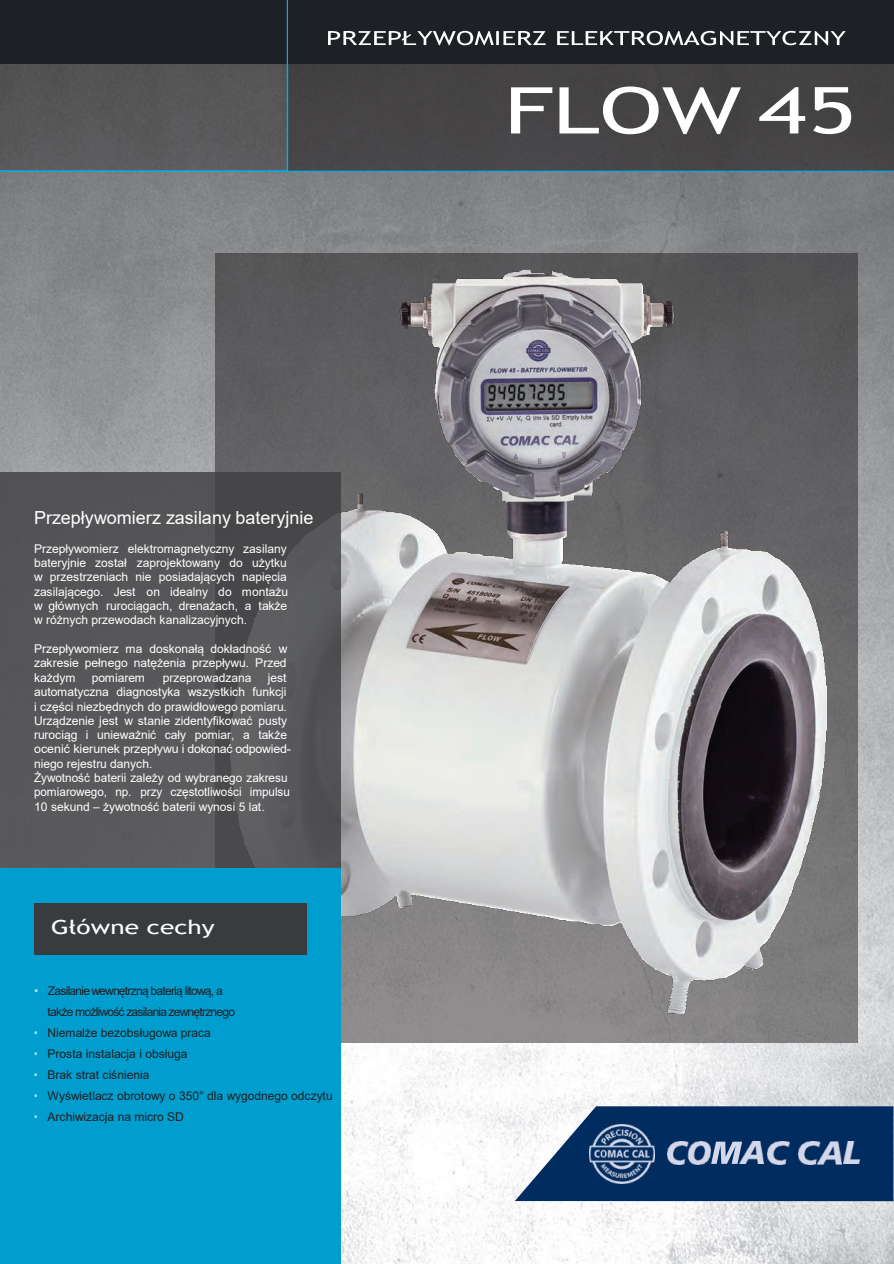
<style>
.page{position:relative;width:894px;height:1264px;background:#fff}
.page>*{position:absolute;margin:0;border:0;box-sizing:border-box;transform-origin:0 0}
.t1{font:19.5px "Trebuchet MS";color:#fff;scale:1.35 1}
.t2{font:18px "Arial";color:#fff}
.t3{font:12px/14.2px "Arial";letter-spacing:-.005em;color:#fff;text-align:justify}
.t4{font:12px "Arial";letter-spacing:-.005em;color:#231f20}
.t5{font:12px/21px "Arial";letter-spacing:-.065em;color:#231f20}
.s1{color:#abe1fa}
</style>
<div class="page">
<img style="left:0;top:172px;width:893px;height:1091px">
<svg style="left:0;top:0;width:893px;height:172px;background:#404549"></svg>
<div style="left:215px;top:253px;width:642px;height:789px;background:#231f20;opacity:.5"></div>
<img style="left:229px;top:268px;width:597px;height:744px">
<div style="left:0;top:472px;width:340px;height:395px;background:#3e3e41;opacity:.8"></div>
<div style="left:0;top:867px;width:340px;height:396px;background:#009dcf"></div>
<div style="left:34px;top:902px;width:272px;height:52px;background:#383c3f"></div>
<svg style="left:514px;top:1105px;width:379px;height:95px;background:#2b4f7a"></svg>
<img style="left:843px;top:1141px;width:16px;height:22px">
<img style="left:739px;top:1141px;width:24px;height:22px">
<img style="left:798px;top:1140px;width:42px;height:23px">
<img style="left:767px;top:1140px;width:22px;height:23px">
<img style="left:590px;top:1123px;width:64px;height:60px">
<div style="left:288px;top:64px;width:605px;height:106px;background:#454345"></div>
<svg style="left:511px;top:86px;width:229px;height:48px"></svg>
<svg style="left:759px;top:87px;width:92px;height:47px"></svg>
<div style="left:288px;top:0;width:605px;height:64px;background:#1d2125"></div>
<svg style="left:328px;top:31px;width:517px;height:14px"></svg>
<h2 class="t2" style="left:34px;top:510px;width:281px">Przepływomierz zasilany bateryjnie</h2>
<p class="t3" style="left:34px;top:542px;width:255px">Przepływomierz elektromagnetyczny zasilany bateryjnie został zaprojektowany do użytku w przestrzeniach nie posiadających napięcia zasilającego. Jest on idealny do montażu w głównych rurociągach, drenażach, a także w różnych przewodach kanalizacyjnych.</p>
<p class="t3" style="left:34px;top:642px;width:255px">Przepływomierz ma doskonałą dokładność w zakresie pełnego natężenia przepływu. Przed każdym</p>
<p class="t3" style="left:34px;top:671px;width:258px;text-align:left;text-indent:234px">jest automatyczna diagnostyka wszystkich funkcji i części niezbędnych do prawidłowego pomiaru.<br>Urządzenie jest w stanie zidentyfikować pusty rurociąg i unieważnić cały pomiar, a także ocenić kierunek przepływu i dokonać odpowied&shy;niego rejestru danych.<br>Żywotność baterii zależy od wybranego zakresu pomiarowego, np. przy częstotliwości impulsu 10 sekund – żywotność baterii wynosi 5 lat.</p>
<p class="t3" style="left:92px;top:671px;width:55px">pomiarem</p>
<p class="t3" style="left:163px;top:671px;width:90px">przeprowadzana</p>
<h1 class="t1" style="left:51px;top:919px;width:123px">Główne cechy</h1>
<p class="t5" style="left:48px;top:981px;width:189px;text-indent:-14px"><span class="s1">•</span> Zasilanie wewnętrzną baterią litową, a także możliwość zasilania zewnętrznego</p>
<p class="t4" style="left:34px;top:1027px;width:178px"><span class="s1">•</span> Niemalże bezobsługowa praca</p>
<p class="t4" style="left:34px;top:1048px;width:155px"><span class="s1">•</span> Prosta instalacja i obsługa</p>
<p class="t4" style="left:34px;top:1069px;width:117px"><span class="s1">•</span> Brak strat ciśnienia</p>
<p class="t4" style="left:34px;top:1090px;width:300px"><span class="s1">•</span> Wyświetlacz obrotowy o 350° dla wygodnego odczytu</p>
<p class="t4" style="left:34px;top:1111px;width:151px"><span class="s1">•</span> Archiwizacja na micro SD</p>
</div>
